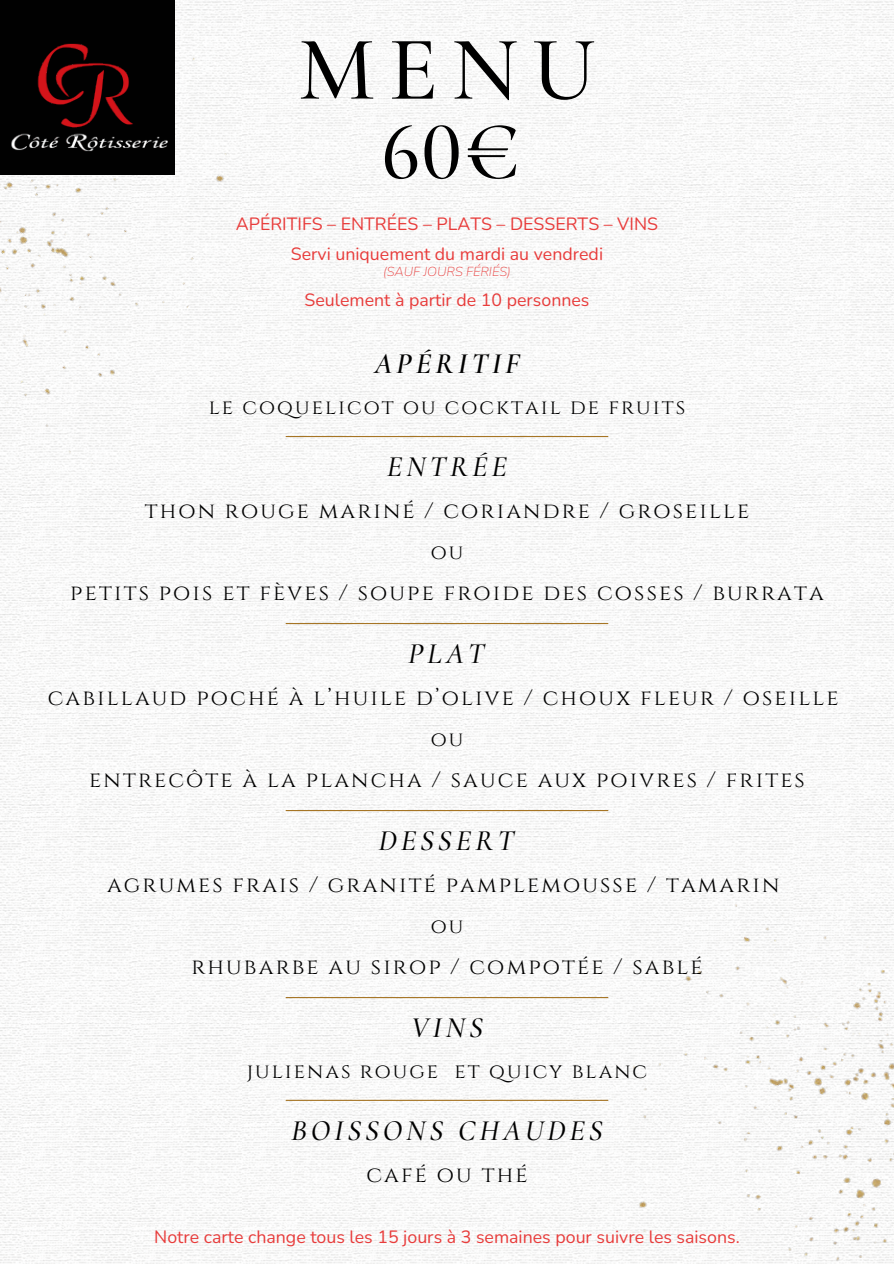
<style>
.page{position:relative;width:894px;height:1264px;background:#fff}
.page>*{position:absolute;margin:0;border:0;box-sizing:border-box;transform-origin:0 0}
.t1{font:500 91.8px "Cormorant Garamond";color:#000}
.t2{font:500 82.8px "Cormorant Garamond";color:#010101}
.t3{font:italic 500 29.7px "Cormorant Garamond";letter-spacing:.13em;color:#000}
.t4{font:italic 600 29.7px "Cormorant Garamond";letter-spacing:.13em;color:#000}
.t5{font:22.2px "Cinzel";letter-spacing:.1em;color:#000}
.t6{font:20.7px "Cinzel";letter-spacing:.1em;color:#000}
.t7{font:200 17.7px/30px "Nunito";color:#e83c3b;text-align:center}
.t8{font:italic 200 13.05px "Nunito";color:#e83c3b}
</style>
<div class="page">
<img style="left:0;top:0;width:893px;height:1263px">
<img style="left:0;top:0;width:321px;height:554px">
<img style="left:588px;top:775px;width:305px;height:488px">
<div style="left:0;top:0;width:174px;height:174px;background:#010101"></div>
<img style="left:11px;top:43px;width:157px;height:109px">
<hr style="left:285px;top:623px;width:323px;height:1px;background:#a67525">
<hr style="left:285px;top:810px;width:323px;height:1px;background:#a67525">
<hr style="left:285px;top:436px;width:323px;height:1px;background:#a67525">
<hr style="left:285px;top:997px;width:323px;height:1px;background:#a67525">
<hr style="left:285px;top:1099px;width:323px;height:1px;background:#a67525">
<h1 class="t1" style="left:298px;top:13px;width:299px">MENU</h1>
<h2 class="t2" style="left:380px;top:101px;width:141px">60€</h2>
<p class="t7" style="left:236px;top:209px;width:424px">APÉRITIFS – ENTRÉES – PLATS – DESSERTS – VINS<br>Servi uniquement du mardi au vendredi</p>
<p class="t8" style="left:383px;top:262px;width:129px">(SAUF JOURS FÉRIÉS)</p>
<p class="t7" style="left:304px;top:284px;width:286px">Seulement à partir de 10 personnes</p>
<h3 class="t4" style="left:374px;top:340px;width:147px">APÉRITIF</h3>
<p class="t6" style="left:209px;top:393px;width:478px">LE COQUELICOT OU COCKTAIL DE FRUITS</p>
<h3 class="t3" style="left:387px;top:443px;width:121px">ENTRÉE</h3>
<p class="t5" style="left:145px;top:496px;width:606px">THON ROUGE MARINÉ / CORIANDRE / GROSEILLE</p>
<p class="t6" style="left:430px;top:538px;width:34px">OU</p>
<p class="t5" style="left:70px;top:578px;width:754px">PETITS POIS ET FÈVES / SOUPE FROIDE DES COSSES / BURRATA</p>
<h3 class="t3" style="left:408px;top:630px;width:77px">PLAT</h3>
<p class="t5" style="left:48px;top:683px;width:792px">CABILLAUD POCHÉ À L’HUILE D’OLIVE / CHOUX FLEUR / OSEILLE</p>
<p class="t6" style="left:430px;top:725px;width:34px">OU</p>
<p class="t5" style="left:89px;top:765px;width:717px">ENTRECÔTE À LA PLANCHA / SAUCE AUX POIVRES / FRITES</p>
<h3 class="t3" style="left:378px;top:816px;width:137px">DESSERT</h3>
<p class="t5" style="left:107px;top:870px;width:673px">AGRUMES FRAIS / GRANITÉ PAMPLEMOUSSE / TAMARIN</p>
<p class="t6" style="left:430px;top:912px;width:34px">OU</p>
<p class="t5" style="left:191px;top:952px;width:512px">RHUBARBE AU SIROP / COMPOTÉE / SABLÉ</p>
<h3 class="t3" style="left:411px;top:1003px;width:73px">VINS</h3>
<p class="t6" style="left:247px;top:1057px;width:402px">JULIENAS ROUGE ET QUICY BLANC</p>
<h3 class="t3" style="left:291px;top:1106px;width:313px">BOISSONS CHAUDES</h3>
<p class="t5" style="left:366px;top:1159px;width:163px">CAFÉ OU THÉ</p>
<p class="t7" style="left:154px;top:1220px;width:587px">Notre carte change tous les 15 jours à 3 semaines pour suivre les saisons.</p>
</div>
